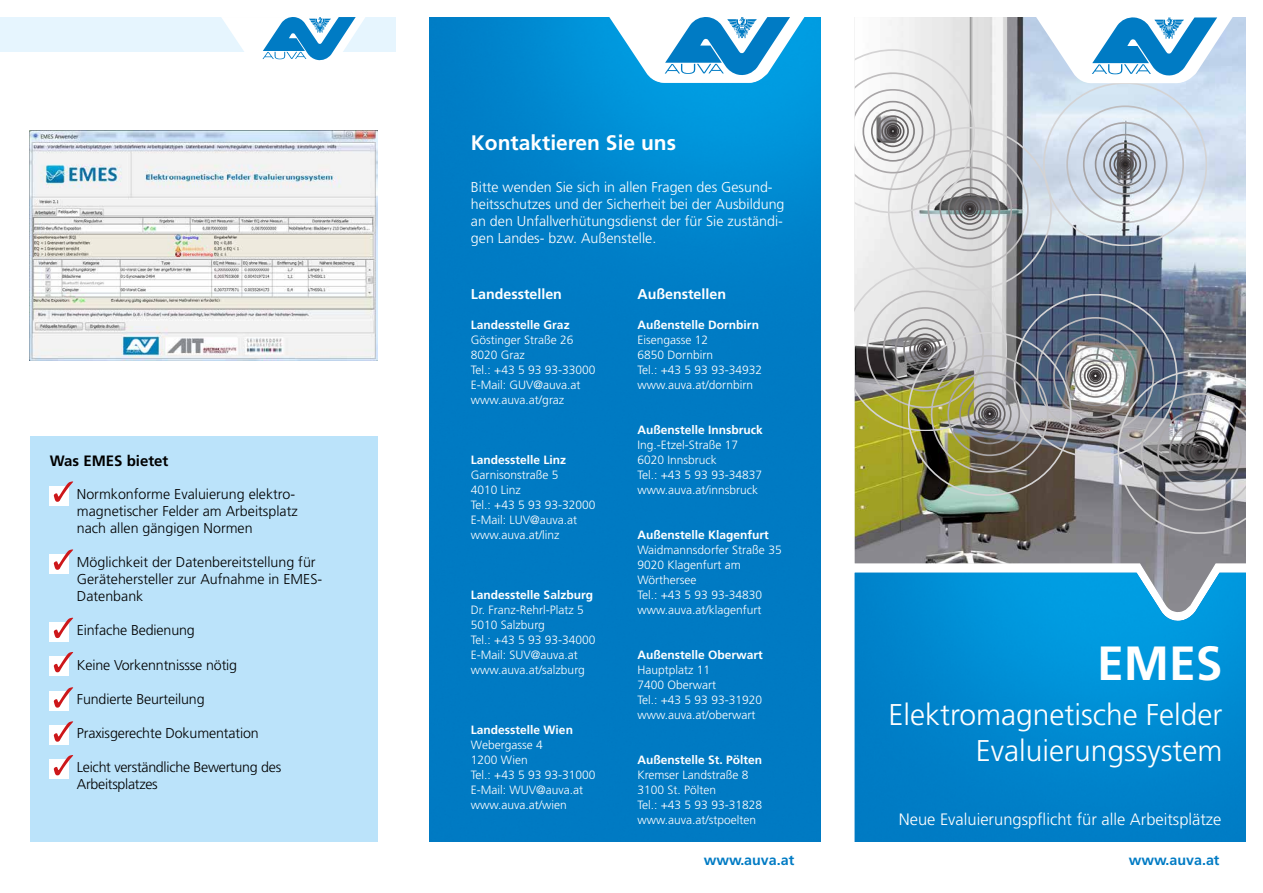
<style>
.page{position:relative;width:1263px;height:893px;background:#fff}
.page>*{position:absolute;margin:0;border:0;box-sizing:border-box;transform-origin:0 0}
.t1{font:700 48px "Frutiger LT Std";color:#fff}
.t2{font:300 30px/36px "Frutiger LT Std";color:#fff;text-align:right}
.t3{font:700 21px "Frutiger LT Std";color:#fff}
.t4{font:300 16.5px "Frutiger LT Std";color:#fff}
.t5{font:700 15px "Frutiger LT Std";color:#000}
.t6{font:300 14.25px/17.1px "Frutiger LT Std";color:#000}
.t7{font:300 14.25px/17.1px "Frutiger LT Std";color:#fff}
.t8{font:300 14.25px/17.1px "Frutiger LT Std";letter-spacing:-.02em;color:#000}
.t9{font:700 14.25px "Frutiger LT Std";color:#fff}
.t10{font:700 14.25px "Frutiger LT Std";color:#007bc4}
.t11{font:300 12px/15px "Frutiger LT Std";color:#fff}
.t12{font:700 12px "Frutiger LT Std";color:#fff}
</style>
<div class="page">
<div style="left:30px;top:436px;width:347px;height:406px;background:#bbe3fa"></div>
<div style="left:0;top:17px;width:395px;height:34px;background:#e6f5fe"></div>
<div style="left:49px;top:486px;width:19px;height:19px;background:#fff"></div>
<svg style="left:54px;top:481px;width:19px;height:21px"></svg>
<div style="left:49px;top:554px;width:19px;height:20px;background:#fff"></div>
<svg style="left:54px;top:549px;width:19px;height:21px"></svg>
<div style="left:49px;top:656px;width:19px;height:20px;background:#fff"></div>
<svg style="left:54px;top:652px;width:19px;height:20px"></svg>
<div style="left:49px;top:725px;width:19px;height:20px;background:#fff"></div>
<svg style="left:54px;top:721px;width:19px;height:21px"></svg>
<div style="left:49px;top:622px;width:19px;height:20px;background:#fff"></div>
<svg style="left:54px;top:618px;width:19px;height:20px"></svg>
<div style="left:49px;top:691px;width:19px;height:20px;background:#fff"></div>
<svg style="left:54px;top:687px;width:19px;height:21px"></svg>
<div style="left:49px;top:759px;width:19px;height:19px;background:#fff"></div>
<svg style="left:54px;top:755px;width:19px;height:20px"></svg>
<img style="left:855px;top:613px;width:391px;height:229px">
<img style="left:855px;top:17px;width:391px;height:596px">
<div style="left:961px;top:200px;width:17px;height:17px;border:2px solid #545051;border-radius:50%"></div>
<div style="left:958px;top:197px;width:23px;height:24px;border:2px solid #5f5b5c;border-radius:50%"></div>
<div style="left:954px;top:193px;width:32px;height:32px;border:2px solid #6a6667;border-radius:50%"></div>
<div style="left:948px;top:187px;width:44px;height:44px;border:2px solid #7e7c7c;border-radius:50%"></div>
<div style="left:939px;top:178px;width:61px;height:61px;border:2px solid #949193;border-radius:50%"></div>
<div style="left:927px;top:167px;width:85px;height:84px;border:2px solid #aaa7a9;border-radius:50%"></div>
<div style="left:1121px;top:161px;width:8px;height:7px;border:2px solid #312d2e;border-radius:50%"></div>
<div style="left:1120px;top:160px;width:10px;height:9px;border:2px solid #3e393b;border-radius:50%"></div>
<div style="left:1119px;top:158px;width:12px;height:13px;border:2px solid #494546;border-radius:50%"></div>
<div style="left:1117px;top:156px;width:17px;height:17px;border:2px solid #545051;border-radius:50%"></div>
<div style="left:1113px;top:153px;width:24px;height:23px;border:2px solid #5f5b5c;border-radius:50%"></div>
<div style="left:1109px;top:148px;width:32px;height:32px;border:2px solid #6a6667;border-radius:50%"></div>
<div style="left:1103px;top:142px;width:44px;height:44px;border:2px solid #7e7c7c;border-radius:50%"></div>
<div style="left:1095px;top:134px;width:60px;height:61px;border:2px solid #949193;border-radius:50%"></div>
<div style="left:1083px;top:122px;width:84px;height:85px;border:2px solid #aaa7a9;border-radius:50%"></div>
<div style="left:1066px;top:105px;width:118px;height:118px;border:2px solid #bfbdbe;border-radius:50%"></div>
<svg style="left:855px;top:48px;width:121px;height:166px"></svg>
<div style="left:1092px;top:372px;width:7px;height:7px;border:2px solid #312d2e;border-radius:50%"></div>
<div style="left:1091px;top:371px;width:9px;height:10px;border:2px solid #3e393b;border-radius:50%"></div>
<div style="left:1089px;top:369px;width:13px;height:13px;border:2px solid #494546;border-radius:50%"></div>
<div style="left:1087px;top:367px;width:17px;height:17px;border:2px solid #545051;border-radius:50%"></div>
<div style="left:1084px;top:364px;width:23px;height:23px;border:2px solid #5f5b5c;border-radius:50%"></div>
<div style="left:1079px;top:360px;width:32px;height:32px;border:2px solid #6a6667;border-radius:50%"></div>
<div style="left:1073px;top:354px;width:44px;height:44px;border:2px solid #7e7c7c;border-radius:50%"></div>
<div style="left:1065px;top:345px;width:61px;height:61px;border:2px solid #949193;border-radius:50%"></div>
<div style="left:1053px;top:334px;width:85px;height:84px;border:2px solid #aaa7a9;border-radius:50%"></div>
<svg style="left:1117px;top:369px;width:129px;height:166px"></svg>
<svg style="left:855px;top:268px;width:152px;height:163px"></svg>
<div style="left:986px;top:410px;width:7px;height:7px;border:2px solid #312d2e;border-radius:50%"></div>
<div style="left:985px;top:409px;width:9px;height:10px;border:2px solid #3e393b;border-radius:50%"></div>
<div style="left:983px;top:407px;width:13px;height:13px;border:2px solid #494546;border-radius:50%"></div>
<div style="left:981px;top:405px;width:17px;height:17px;border:2px solid #545051;border-radius:50%"></div>
<div style="left:978px;top:402px;width:23px;height:23px;border:2px solid #5f5b5c;border-radius:50%"></div>
<div style="left:974px;top:398px;width:31px;height:32px;border:2px solid #6a6667;border-radius:50%"></div>
<div style="left:968px;top:392px;width:44px;height:44px;border:2px solid #7e7c7c;border-radius:50%"></div>
<div style="left:959px;top:383px;width:61px;height:61px;border:2px solid #949193;border-radius:50%"></div>
<div style="left:947px;top:372px;width:85px;height:84px;border:2px solid #aaa7a9;border-radius:50%"></div>
<div style="left:931px;top:355px;width:117px;height:118px;border:2px solid #bfbdbe;border-radius:50%"></div>
<img style="left:30px;top:131px;width:347px;height:230px">
<img style="left:429px;top:17px;width:391px;height:824px">
<svg style="left:221px;top:17px;width:145px;height:44px"></svg>
<svg style="left:1034px;top:17px;width:199px;height:67px"></svg>
<svg style="left:607px;top:17px;width:198px;height:67px"></svg>
<p class="t5" style="left:50px;top:452px;width:120px">Was EMES bietet</p>
<p class="t6" style="left:77px;top:485px;width:222px">Normkonforme Evaluierung elektro&shy;magnetischer Felder am Arbeitsplatz nach allen gängigen Normen</p>
<p class="t6" style="left:77px;top:554px;width:247px">Möglichkeit der Datenbereitstellung für<br>Gerätehersteller zur Aufnahme in EMES-<br>Datenbank</p>
<p class="t6" style="left:77px;top:622px;width:119px">Einfache Bedienung</p>
<p class="t6" style="left:77px;top:656px;width:162px">Keine Vorkenntnissse nötig</p>
<p class="t6" style="left:77px;top:690px;width:129px">Fundierte Beurteilung</p>
<p class="t6" style="left:77px;top:725px;width:183px">Praxisgerechte Dokumentation</p>
<p class="t8" style="left:77px;top:759px;width:206px">Leicht verständliche Bewertung des<br>Arbeitsplatzes</p>
<h3 class="t3" style="left:471px;top:130px;width:207px">Kontaktieren Sie uns</h3>
<p class="t7" style="left:471px;top:178px;width:315px">Bitte wenden Sie sich in allen Fragen des Gesund&shy;heitsschutzes und der Sicherheit bei der Ausbildung an den Unfallverhütungsdienst der für Sie zuständi&shy;gen Landes- bzw. Außenstelle.</p>
<p class="t9" style="left:471px;top:286px;width:93px">Landesstellen</p>
<p class="t12" style="left:471px;top:318px;width:100px">Landesstelle Graz</p>
<p class="t11" style="left:471px;top:332px;width:126px">Göstinger Straße 26<br>8020 Graz<br>Tel.: +43 5 93 93-33000<br>E-Mail: GUV@auva.at www.auva.at/graz</p>
<p class="t12" style="left:471px;top:453px;width:97px">Landesstelle Linz</p>
<p class="t11" style="left:471px;top:467px;width:126px">Garnisonstraße 5<br>4010 Linz<br>Tel.: +43 5 93 93-32000<br>E-Mail: LUV@auva.at www.auva.at/linz</p>
<p class="t12" style="left:471px;top:588px;width:124px">Landesstelle Salzburg</p>
<p class="t11" style="left:471px;top:602px;width:126px">Dr. Franz-Rehrl-Platz 5<br>5010 Salzburg<br>Tel.: +43 5 93 93-34000<br>E-Mail: SUV@auva.at www.auva.at/salzburg</p>
<p class="t12" style="left:471px;top:723px;width:104px">Landesstelle Wien</p>
<p class="t11" style="left:471px;top:737px;width:126px">Webergasse 4<br>1200 Wien<br>Tel.: +43 5 93 93-31000<br>E-Mail: WUV@auva.at www.auva.at/wien</p>
<p class="t9" style="left:637px;top:286px;width:90px">Außenstellen</p>
<p class="t12" style="left:637px;top:318px;width:123px">Außenstelle Dornbirn</p>
<p class="t11" style="left:637px;top:332px;width:126px">Eisengasse 12<br>6850 Dornbirn<br>Tel.: +43 5 93 93-34932 www.auva.at/dornbirn</p>
<p class="t12" style="left:637px;top:423px;width:127px">Außenstelle Innsbruck</p>
<p class="t11" style="left:637px;top:437px;width:126px">Ing.-Etzel-Straße 17<br>6020 Innsbruck<br>Tel.: +43 5 93 93-34837 www.auva.at/innsbruck</p>
<p class="t12" style="left:637px;top:528px;width:133px">Außenstelle Klagenfurt</p>
<p class="t11" style="left:637px;top:542px;width:146px">Waidmannsdorfer Straße 35<br>9020 Klagenfurt am<br>Wörthersee<br>Tel.: +43 5 93 93-34830 www.auva.at/klagenfurt</p>
<p class="t12" style="left:637px;top:648px;width:127px">Außenstelle Oberwart</p>
<p class="t11" style="left:637px;top:662px;width:126px">Hauptplatz 11<br>7400 Oberwart<br>Tel.: +43 5 93 93-31920 www.auva.at/oberwart</p>
<p class="t12" style="left:637px;top:753px;width:126px">Außenstelle St. Pölten</p>
<p class="t11" style="left:637px;top:767px;width:126px">Kremser Landstraße 8<br>3100 St. Pölten<br>Tel.: +43 5 93 93-31828 www.auva.at/stpoelten</p>
<h1 class="t1" style="left:1097px;top:635px;width:127px">EMES</h1>
<h2 class="t2" style="left:888px;top:697px;width:336px">Elektromagnetische Felder<br>Evaluierungssystem</h2>
<h3 class="t4" style="left:899px;top:810px;width:324px">Neue Evaluierungspflicht für alle Arbeitsplätze</h3>
<p class="t10" style="left:704px;top:852px;width:92px">www.auva.at</p>
<p class="t10" style="left:1129px;top:852px;width:92px">www.auva.at</p>
</div>
